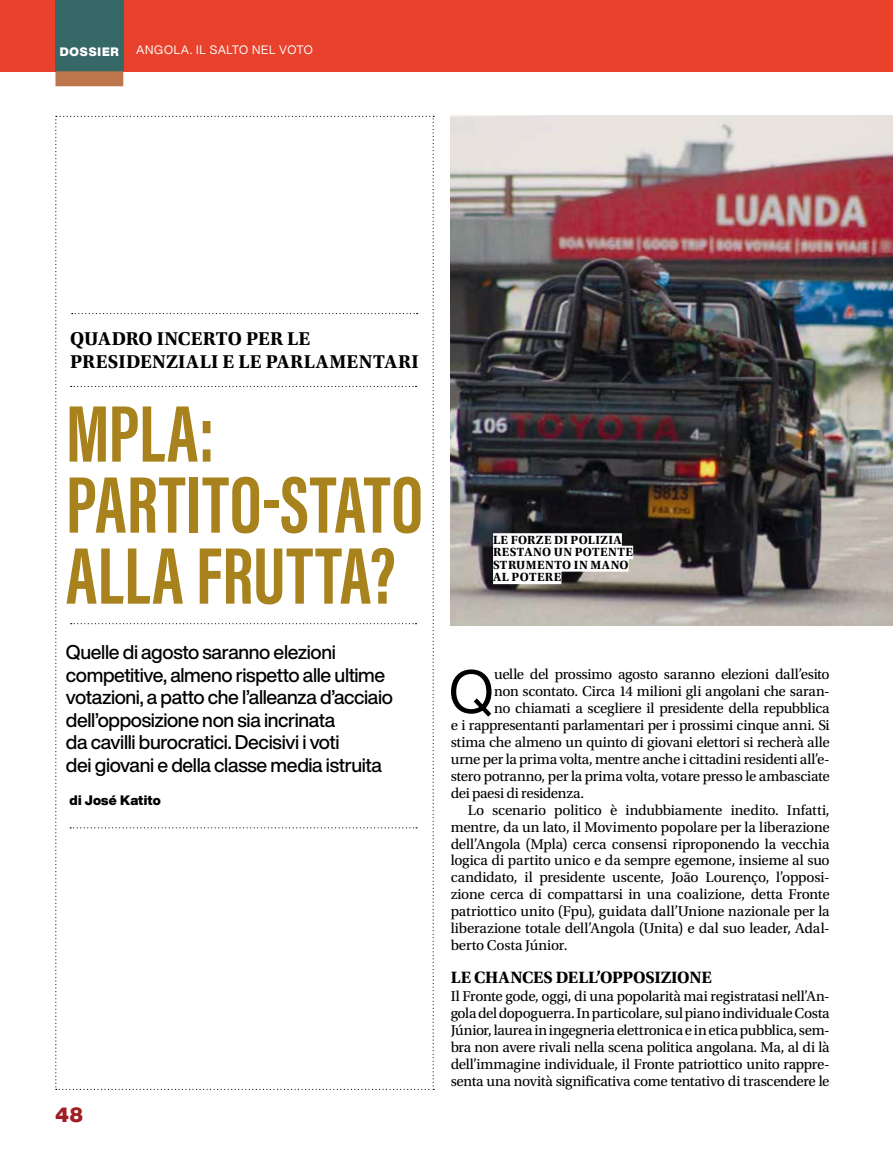
<style>
.page{position:relative;width:893px;height:1149px;background:#fff}
.page>*{position:absolute;margin:0;border:0;box-sizing:border-box;transform-origin:0 0}
.t1{font:700 82.5px/70.9px "Acumin Pro Extra Cond";letter-spacing:.005em;color:#a8821c}
.t2{font:59.55px "Helvetica Now Display";color:#000}
.t3{font:900 20.25px "Helvetica Now Display";color:#9f1f25}
.t4{font:500 19.5px/22.5px "Helvetica Now Display";letter-spacing:-.02em;color:#000}
.t5{font:700 19.5px/22.5px "Utopia Std";letter-spacing:.015em;color:#000}
.t6{font:700 17.25px "Utopia Std";letter-spacing:-.01em;color:#000}
.t7{font:300 16.5px "A Beckett";letter-spacing:.07em;color:#fff}
.t8{font:15px/17px "Utopia Std";letter-spacing:-.015em;color:#000;text-align:justify}
.t9{font:900 13.5px "Helvetica Now Display";letter-spacing:.015em;color:#000}
.t10{font:700 12.45px/12.5px "Utopia Std";letter-spacing:.035em;color:#000}
.t11{font:12px "Helvetica Now Display";letter-spacing:.05em;color:#fff}
.s1{font-family:"Helvetica Now Display";font-weight:900;font-size:12px}
</style>
<div class="page">
<img style="left:451px;top:116px;width:442px;height:509px">
<svg style="left:55px;top:116px;width:379px;height:973px"></svg>
<div style="left:493px;top:533px;width:129px;height:13px;background:#fff"></div>
<div style="left:493px;top:545px;width:140px;height:14px;background:#fff"></div>
<div style="left:493px;top:558px;width:136px;height:13px;background:#fff"></div>
<div style="left:493px;top:570px;width:68px;height:14px;background:#fff"></div>
<div style="left:0;top:0;width:893px;height:71px;background:#e8412c"></div>
<div style="left:55px;top:0;width:68px;height:71px;background:#356866"></div>
<div style="left:55px;top:71px;width:68px;height:15px;background:#bd764b"></div>
<p class="t7" style="left:60px;top:40px;width:231px"><span class="s1">DOSSIER</span> MURAGLIA VERDE PANAFRICANA</p>
<p class="t11" style="left:136px;top:41px;width:178px">ANGOLA. IL SALTO NEL VOTO</p>
<h3 class="t5" style="left:70px;top:328px;width:350px">QUADRO INCERTO PER LE<br>PRESIDENZIALI E LE PARLAMENTARI</h3>
<h1 class="t1" style="left:66px;top:397px;width:359px">MPLA:<br>PARTITO-STATO<br>ALLA FRUTTA?</h1>
<p class="t4" style="left:66px;top:640px;width:329px">Quelle di agosto saranno elezioni competitive, almeno rispetto alle ultime votazioni, a patto che l’alleanza d’acciaio dell’opposizione non sia incrinata<br>da cavilli burocratici. Decisivi i voti<br>dei giovani e della classe media istruita</p>
<p class="t9" style="left:70px;top:790px;width:93px">di José Katito</p>
<h3 class="t3" style="left:55px;top:1100px;width:29px">48</h3>
<p class="t10" style="left:493px;top:533px;width:142px">LE FORZE DI POLIZIA<br>RESTANO UN POTENTE<br>STRUMENTO IN MANO<br>AL POTERE</p>
<h2 class="t2" style="left:449px;top:650px;width:46px">Q</h2>
<p class="t8" style="left:494px;top:665px;width:337px">uelle del prossimo agosto saranno elezioni dall’esito</p>
<p class="t8" style="left:494px;top:682px;width:337px">non scontato. Circa 14 milioni gli angolani che saran-</p>
<p class="t8" style="left:494px;top:699px;width:337px">no chiamati a scegliere il presidente della repubblica</p>
<p class="t8" style="left:451px;top:716px;width:380px">e i rappresentanti parlamentari per i prossimi cinque anni. Si</p>
<p class="t8" style="left:451px;top:733px;width:380px">stima che almeno un quinto di giovani elettori si recherà alle</p>
<p class="t8" style="left:451px;top:750px;width:380px">urne per la prima volta, mentre anche i cittadini residenti all’e-</p>
<p class="t8" style="left:451px;top:767px;width:380px">stero potranno, per la prima volta, votare presso le ambasciate</p>
<p class="t8" style="left:451px;top:784px;width:135px">dei paesi di residenza.</p>
<p class="t8" style="left:468px;top:801px;width:363px">Lo scenario politico è indubbiamente inedito. Infatti,</p>
<p class="t8" style="left:451px;top:818px;width:380px">mentre, da un lato, il Movimento popolare per la liberazione</p>
<p class="t8" style="left:451px;top:835px;width:381px">dell’Angola (Mpla) cerca consensi riproponendo la vecchia</p>
<p class="t8" style="left:451px;top:852px;width:380px">logica di partito unico e da sempre egemone, insieme al suo</p>
<p class="t8" style="left:451px;top:869px;width:380px">candidato, il presidente uscente, João Lourenço, l’opposi-</p>
<p class="t8" style="left:451px;top:886px;width:380px">zione cerca di compattarsi in una coalizione, detta Fronte</p>
<p class="t8" style="left:451px;top:903px;width:380px">patriottico unito (Fpu), guidata dall’Unione nazionale per la</p>
<p class="t8" style="left:451px;top:919px;width:380px">liberazione totale dell’Angola (Unita) e dal suo leader, Adal-</p>
<p class="t8" style="left:451px;top:936px;width:118px">berto Costa Júnior.</p>
<p class="t6" style="left:451px;top:966px;width:263px">LE CHANCES DELL’OPPOSIZIONE</p>
<p class="t8" style="left:451px;top:987px;width:381px">Il Fronte gode, oggi, di una popolarità mai registratasi nell’An&shy;gola del dopoguerra. In particolare, sul piano individuale Costa Júnior, laurea in ingegneria elettronica e in etica pubblica, sem&shy;bra non avere rivali nella scena politica angolana. Ma, al di là dell’immagine individuale, il Fronte patriottico unito rappre&shy;senta una novità significativa come tentativo di trascendere le</p>
</div>
